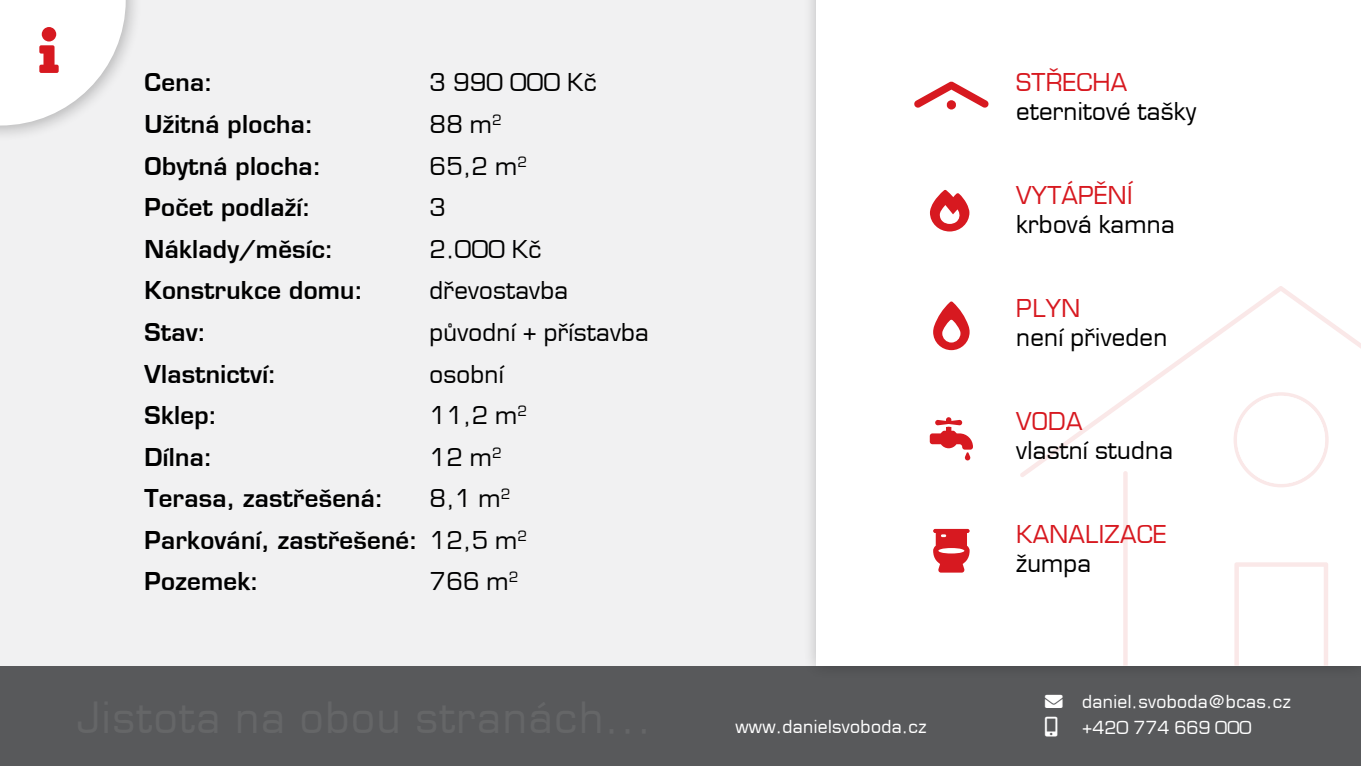
<style>
.page{position:relative;width:1361px;height:766px;background:#fff}
.page>*{position:absolute;margin:0;border:0;box-sizing:border-box;transform-origin:0 0}
.t1{font:24px/41.5px "Euromode CE Bold";letter-spacing:.01em;color:#000}
.t2{font:24px "Euromode CE";letter-spacing:.01em;color:#000}
.t3{font:24px "Euromode CE";letter-spacing:.01em;color:#d71920}
.t4{font:17.55px/26.2px "Euromode CE";letter-spacing:.02em;color:#fff;text-align:center}
.s1{font-family:"Euromode CE"}
</style>
<div class="page">
<div style="left:0;top:665px;width:1361px;height:100px;background:#58595b"></div>
<div style="left:0;top:0;width:816px;height:665px;background:#f1f1f2"></div>
<div style="left:802px;top:0;width:559px;height:679px;background:#000;opacity:.25"></div>
<div style="left:816px;top:0;width:545px;height:665px;background:#fff"></div>
<svg style="left:1123px;top:477px;width:4px;height:188px"></svg>
<svg style="left:1234px;top:562px;width:94px;height:103px"></svg>
<svg style="left:1252px;top:477px;width:58px;height:10px"></svg>
<svg style="left:1020px;top:286px;width:341px;height:191px"></svg>
<div style="left:0;top:0;width:143px;height:143px;background:#000;opacity:.25"></div>
<svg style="left:0;top:0;width:126px;height:125px"></svg>
<svg style="left:930px;top:417px;width:43px;height:43px"></svg>
<svg style="left:933px;top:528px;width:36px;height:44px"></svg>
<svg style="left:914px;top:81px;width:75px;height:28px"></svg>
<svg style="left:933px;top:301px;width:36px;height:49px"></svg>
<svg style="left:930px;top:190px;width:39px;height:41px"></svg>
<p class="t1" style="left:145px;top:62px;width:70px">Cena:</p>
<p class="t2" style="left:429px;top:68px;width:169px">3 990 000 Kč</p>
<p class="t1" style="left:145px;top:103px;width:170px">Užitná plocha:</p>
<p class="t2" style="left:429px;top:110px;width:74px">88 m<sup>2</sup></p>
<p class="t1" style="left:145px;top:145px;width:178px">Obytná plocha:</p>
<p class="t2" style="left:429px;top:151px;width:99px">65,2 m<sup>2</sup></p>
<p class="t1" style="left:145px;top:186px;width:168px">Počet podlaží:</p>
<p class="t2" style="left:429px;top:193px;width:18px">3</p>
<p class="t1" style="left:145px;top:228px;width:191px">Náklady/měsíc:</p>
<p class="t2" style="left:429px;top:234px;width:114px">2.000 Kč</p>
<p class="t1" style="left:145px;top:269px;width:220px">Konstrukce domu:</p>
<p class="t2" style="left:429px;top:276px;width:140px">dřevostavba</p>
<p class="t1" style="left:145px;top:311px;width:63px">Stav:</p>
<p class="t2" style="left:429px;top:318px;width:221px">původní + přístavba</p>
<p class="t1" style="left:145px;top:353px;width:134px">Vlastnictví:</p>
<p class="t2" style="left:429px;top:359px;width:76px">osobní</p>
<p class="t1" style="left:145px;top:394px;width:74px">Sklep:</p>
<p class="t2" style="left:429px;top:401px;width:99px">11,2 m<sup>2</sup></p>
<p class="t1" style="left:145px;top:436px;width:69px">Dílna:</p>
<p class="t2" style="left:429px;top:442px;width:74px">12 m<sup>2</sup></p>
<p class="t1" style="left:145px;top:477px;width:241px">Terasa, zastřešená:</p>
<p class="t2" style="left:429px;top:484px;width:82px">8,1 m<sup>2</sup></p>
<p class="t1" style="left:145px;top:519px;width:384px">Parkování, zastřešené: <span class="s1">12,5 m</span><sup>2<br></sup>Pozemek:</p>
<p class="t2" style="left:429px;top:567px;width:91px">766 m<sup>2</sup></p>
<p class="t4" style="left:735px;top:713px;width:192px">www.danielsvoboda.cz</p>
<p class="t3" style="left:1016px;top:68px;width:113px">Střecha</p>
<p class="t2" style="left:1016px;top:97px;width:182px">eternitové tašky</p>
<p class="t3" style="left:1016px;top:181px;width:118px">Vytápění</p>
<p class="t2" style="left:1016px;top:210px;width:160px">krbová kamna</p>
<p class="t3" style="left:1016px;top:294px;width:65px">Plyn</p>
<p class="t2" style="left:1016px;top:323px;width:153px">není přiveden</p>
<p class="t3" style="left:1016px;top:407px;width:68px">Voda</p>
<p class="t2" style="left:1016px;top:436px;width:158px">vlastní studna</p>
<p class="t3" style="left:1016px;top:520px;width:152px">Kanalizace</p>
<p class="t2" style="left:1016px;top:548px;width:76px">žumpa</p>
<p class="t4" style="left:1045px;top:688px;width:247px">→ daniel.svoboda@bcas.cz +420 774 669 000</p>
</div>
